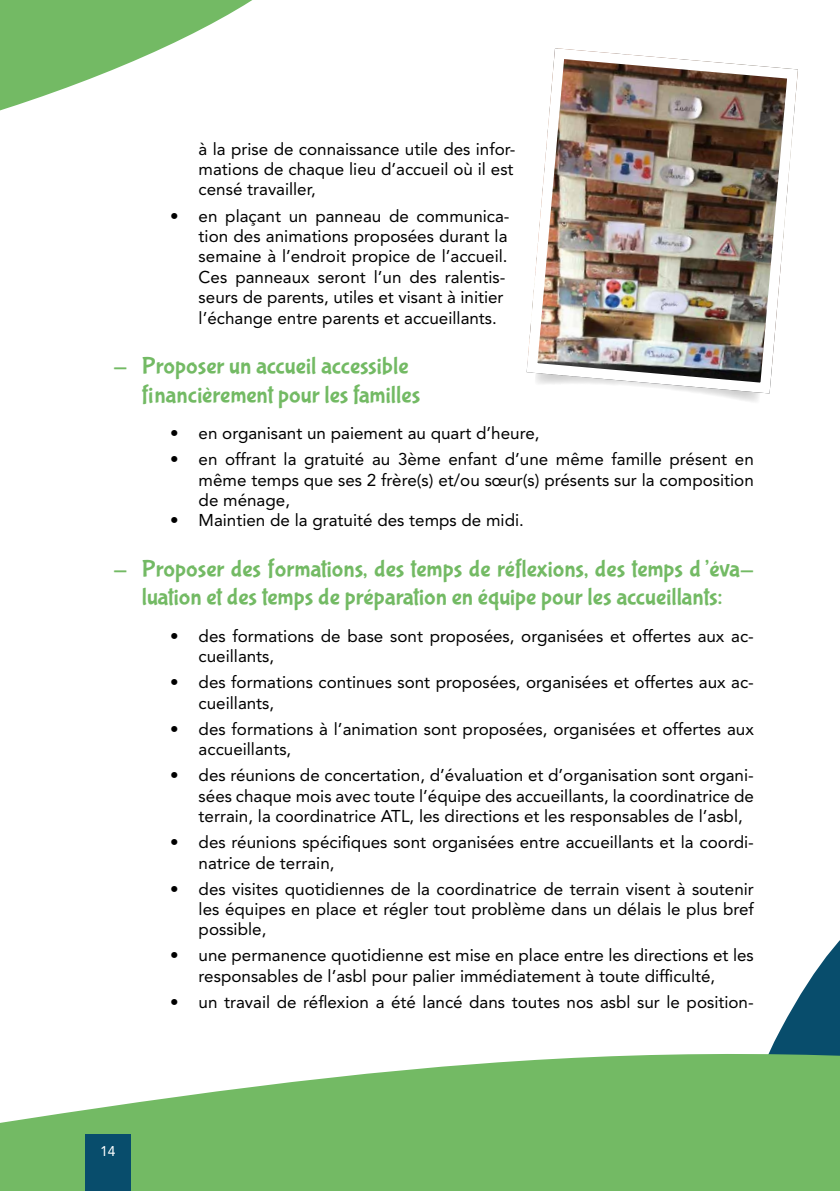
<style>
.page{position:relative;width:840px;height:1191px;background:#fff}
.page>*{position:absolute;margin:0;border:0;box-sizing:border-box;transform-origin:0 0}
.t1{font:24px/28.8px "Bubblegum Sans";color:#73ba64}
.t2{font:17px/20.4px "Avenir LT Std";color:#000}
.t3{font:14px "Avenir LT Std";color:#fff}
</style>
<div class="page">
<svg style="left:784px;top:941px;width:55px;height:81px;fill:#084d6c"></svg>
<svg style="left:0;top:1022px;width:839px;height:169px;fill:#73ba64"></svg>
<svg style="left:0;top:0;width:252px;height:111px;fill:#73ba64"></svg>
<img style="left:526px;top:48px;width:272px;height:351px">
<div style="left:85px;top:1134px;width:45px;height:57px;background:#084d6c"></div>
<p class="t2" style="left:198px;top:139px;width:318px;text-align:justify">à la prise de connaissance utile des infor&shy;mations de chaque lieu d’accueil où il est censé travailler,</p>
<p class="t2" style="left:198px;top:205px;width:312px;text-indent:-28px">• en plaçant un panneau de communica&shy;tion des animations proposées durant la semaine à l’endroit propice de l’accueil.<br>Ces panneaux seront l’un des ralentis&shy;seurs de parents, utiles et visant à initier l’échange entre parents et accueillants.</p>
<h1 class="t1" style="left:142px;top:352px;width:280px;text-indent:-28px">- Proposer un accueil accessible financièrement pour les familles</h1>
<p class="t2" style="left:170px;top:423px;width:370px">• en organisant un paiement au quart d’heure,</p>
<p class="t2" style="left:198px;top:449px;width:556px;text-align:justify;text-indent:-28px">• en offrant la gratuité au 3ème enfant d’une même famille présent en même temps que ses 2 frère(s) et/ou sœur(s) présents sur la composition de ménage,</p>
<p class="t2" style="left:170px;top:510px;width:355px">• Maintien de la gratuité des temps de midi.</p>
<h1 class="t1" style="left:113px;top:554px;width:641px;text-align:center">- Proposer des formations, des temps de réflexions, des temps d’éva&shy;luation et des temps de préparation en équipe pour les accueillants:</h1>
<p class="t2" style="left:198px;top:626px;width:556px;text-indent:-28px">• des formations de base sont proposées, organisées et offertes aux ac&shy;cueillants,</p>
<p class="t2" style="left:198px;top:672px;width:556px;text-indent:-28px">• des formations continues sont proposées, organisées et offertes aux ac&shy;cueillants,</p>
<p class="t2" style="left:198px;top:718px;width:556px;text-indent:-28px">• des formations à l’animation sont proposées, organisées et offertes aux accueillants,</p>
<p class="t2" style="left:198px;top:765px;width:556px;text-align:justify;text-indent:-28px">• des réunions de concertation, d’évaluation et d’organisation sont organi&shy;sées chaque mois avec toute l’équipe des accueillants, la coordinatrice de terrain, la coordinatrice ATL, les directions et les responsables de l’asbl,</p>
<p class="t2" style="left:198px;top:832px;width:556px;text-indent:-28px">• des réunions spécifiques sont organisées entre accueillants et la coordi&shy;natrice de terrain,</p>
<p class="t2" style="left:198px;top:878px;width:556px;text-align:justify;text-indent:-28px">• des visites quotidiennes de la coordinatrice de terrain visent à soutenir les équipes en place et régler tout problème dans un délais le plus bref possible,</p>
<p class="t2" style="left:170px;top:945px;width:584px;text-align:center">• une permanence quotidienne est mise en place entre les directions et les responsables de l’asbl pour palier immédiatement à toute difficulté,</p>
<p class="t2" style="left:170px;top:992px;width:584px">• un travail de réflexion a été lancé dans toutes nos asbl sur le position-</p>
<p class="t3" style="left:100px;top:1143px;width:17px">14</p>
</div>
